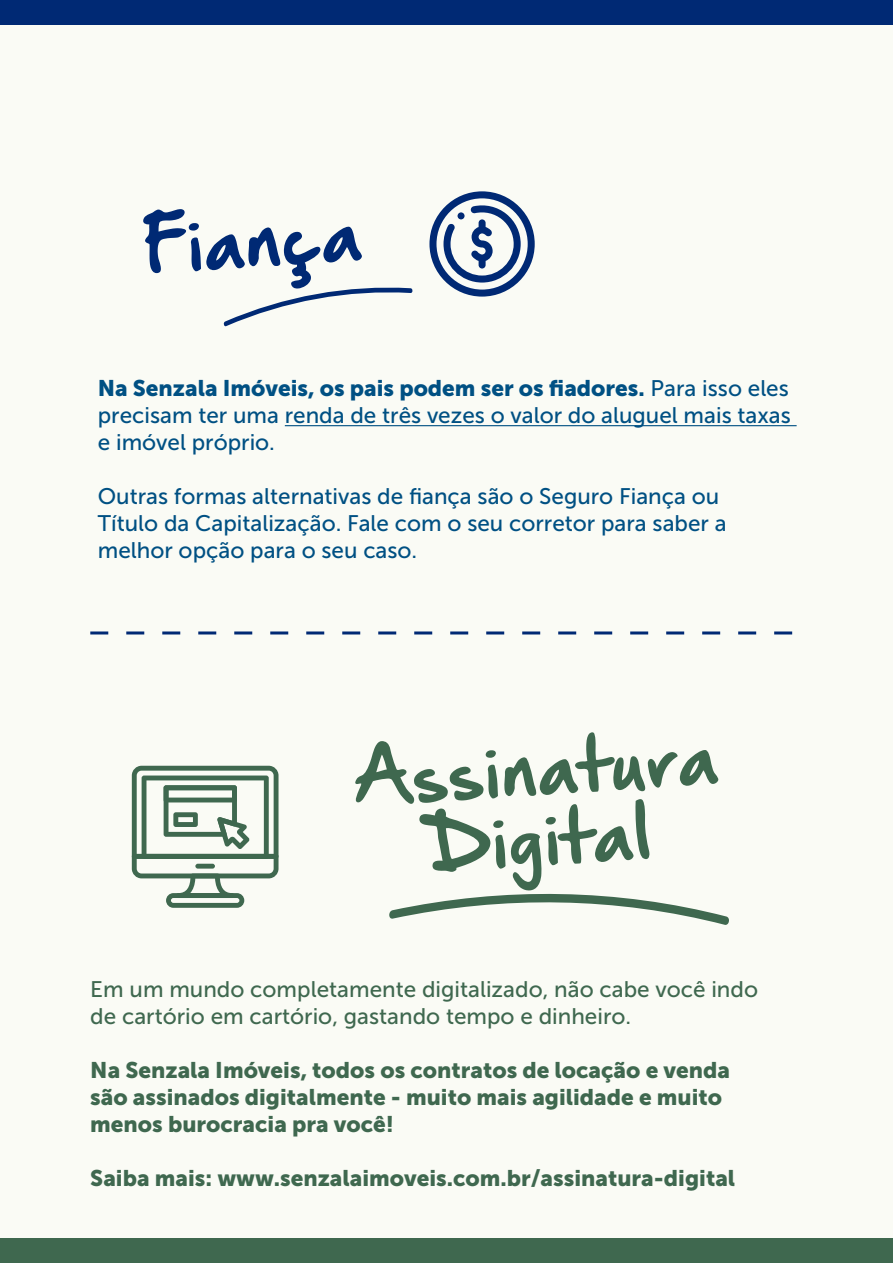
<style>
.page{position:relative;width:893px;height:1263px;background:#fafbf5}
.page>*{position:absolute;margin:0;border:0;box-sizing:border-box;transform-origin:0 0}
.t1{font:64.5px/70.7px "Hand Of Sean Demo";color:#3f684f;text-align:center}
.t2{font:64.5px "Hand Of Sean Demo";color:#002974}
.t3{font:22.5px/27px "Museo Sans 500";color:#005083}
.t4{font:22.5px/27px "Museo Sans 900";color:#3f684f}
.t5{font:22.5px/27px "Museo Sans 500";color:#3f684f}
.t6{font:22.5px "Museo Sans 900";color:#005083}
.s1{font-family:"Museo Sans 500"}
</style>
<div class="page">
<svg style="left:223px;top:287px;width:190px;height:40px"></svg>
<svg style="left:389px;top:893px;width:340px;height:32px"></svg>
<hr style="left:285px;top:425px;width:512px;height:1px;background:#005083">
<div style="left:0;top:0;width:893px;height:24px;background:#002974"></div>
<div style="left:0;top:1238px;width:893px;height:25px;background:#3f684f"></div>
<svg style="left:429px;top:191px;width:106px;height:106px"></svg>
<svg style="left:132px;top:766px;width:147px;height:142px"></svg>
<svg style="left:90px;top:631px;width:702px;height:3px"></svg>
<h1 class="t2" style="left:142px;top:215px;width:220px;rotate:-4deg">Fiança</h1>
<p class="t6" style="left:98px;top:376px;width:693px">Na Senzala Imóveis, os pais podem ser os fiadores. <span class="s1">Para isso eles</span></p>
<p class="t3" style="left:98px;top:402px;width:694px">precisam ter uma renda de três vezes o valor do aluguel mais taxas e imóvel próprio.</p>
<p class="t3" style="left:98px;top:483px;width:630px">Outras formas alternativas de fiança são o Seguro Fiança ou<br>Título da Capitalização. Fale com o seu corretor para saber a melhor opção para o seu caso.</p>
<h1 class="t1" style="left:352px;top:751px;width:367px;rotate:-4deg">Assinatura<br>Digital</h1>
<p class="t5" style="left:90px;top:975px;width:669px">Em um mundo completamente digitalizado, não cabe você indo de cartório em cartório, gastando tempo e dinheiro.</p>
<p class="t4" style="left:90px;top:1056px;width:641px">Na Senzala Imóveis, todos os contratos de locação e venda são assinados digitalmente - muito mais agilidade e muito menos burocracia pra você!</p>
<p class="t4" style="left:90px;top:1164px;width:646px">Saiba mais: www.senzalaimoveis.com.br/assinatura-digital</p>
</div>
